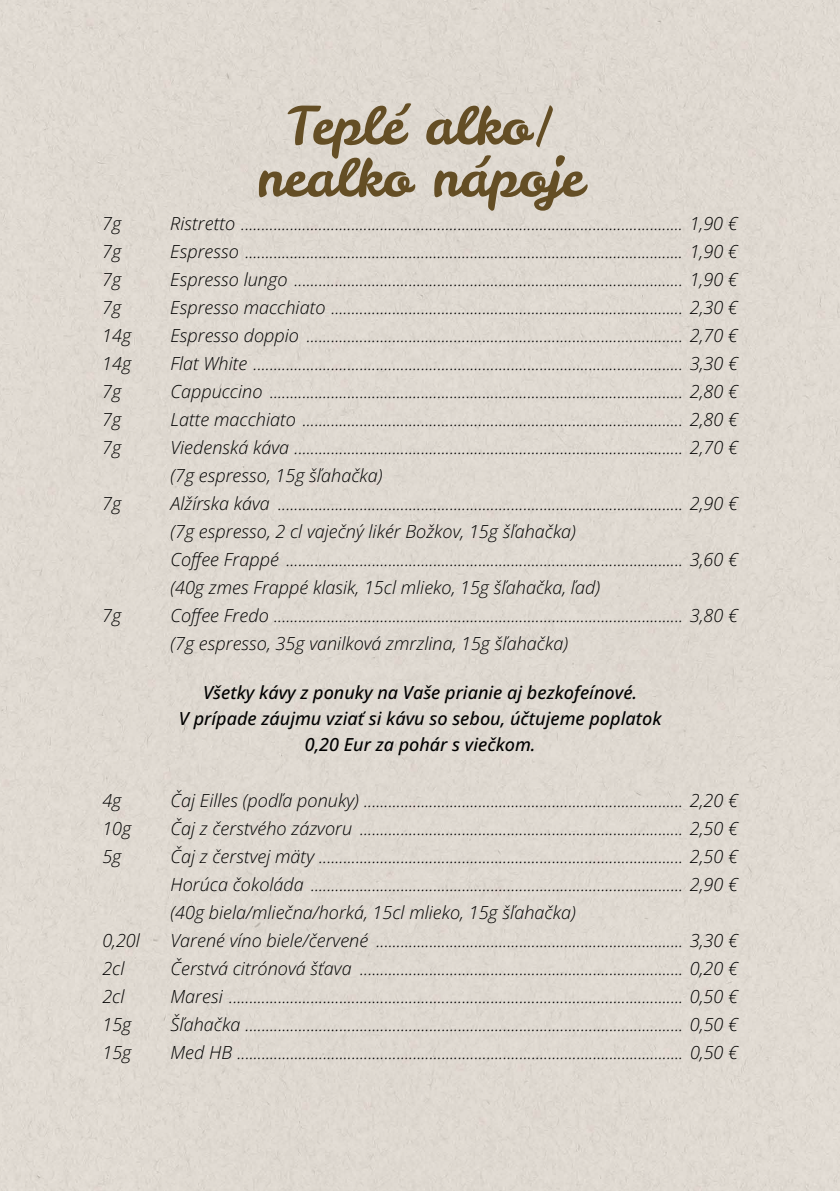
<style>
.page{position:relative;width:840px;height:1191px;background:#fff}
.page>*{position:absolute;margin:0;border:0;box-sizing:border-box;transform-origin:0 0}
.t1{font:52px/52px "Leckerli One";color:#644e25;text-align:center}
.t2{font:italic 300 18px/28px "Open Sans";color:#000}
.t3{font:italic 500 18px/26px "Open Sans";color:#000;text-align:center}
</style>
<div class="page">
<div style="left:0;top:0;width:839px;height:1191px;background:#dfd9d1"></div>
<h1 class="t1" style="left:256px;top:100px;width:328px">Teplé alko/ nealko nápoje</h1>
<p class="t2" style="left:102px;top:209px;width:21px">7g</p>
<p class="t2" style="left:170px;top:209px;width:568px">Ristretto ............................................................................................................ 1,90 €</p>
<p class="t2" style="left:102px;top:237px;width:21px">7g</p>
<p class="t2" style="left:170px;top:237px;width:568px">Espresso ........................................................................................................... 1,90 €</p>
<p class="t2" style="left:102px;top:265px;width:21px">7g</p>
<p class="t2" style="left:170px;top:265px;width:568px">Espresso lungo ............................................................................................... 1,90 €</p>
<p class="t2" style="left:102px;top:293px;width:21px">7g</p>
<p class="t2" style="left:170px;top:293px;width:568px">Espresso macchiato ...................................................................................... 2,30 €</p>
<p class="t2" style="left:102px;top:321px;width:31px">14g</p>
<p class="t2" style="left:170px;top:321px;width:568px">Espresso doppio ............................................................................................ 2,70 €</p>
<p class="t2" style="left:102px;top:349px;width:31px">14g</p>
<p class="t2" style="left:170px;top:349px;width:568px">Flat White ......................................................................................................... 3,30 €</p>
<p class="t2" style="left:102px;top:377px;width:21px">7g</p>
<p class="t2" style="left:170px;top:377px;width:568px">Cappuccino ..................................................................................................... 2,80 €</p>
<p class="t2" style="left:102px;top:405px;width:21px">7g</p>
<p class="t2" style="left:170px;top:405px;width:568px">Latte macchiato ............................................................................................. 2,80 €</p>
<p class="t2" style="left:102px;top:433px;width:21px">7g</p>
<p class="t2" style="left:170px;top:433px;width:568px">Viedenská káva ............................................................................................... 2,70 € (7g espresso, 15g šľahačka)</p>
<p class="t2" style="left:102px;top:489px;width:21px">7g</p>
<p class="t2" style="left:170px;top:489px;width:568px">Alžírska káva ................................................................................................... 2,90 € (7g espresso, 2 cl vaječný likér Božkov, 15g šľahačka)<br>Coffee Frappé ................................................................................................. 3,60 € (40g zmes Frappé klasik, 15cl mlieko, 15g šľahačka, ľad)</p>
<p class="t2" style="left:102px;top:601px;width:21px">7g</p>
<p class="t2" style="left:170px;top:601px;width:568px">Coffee Fredo .................................................................................................... 3,80 € (7g espresso, 35g vanilková zmrzlina, 15g šľahačka)</p>
<p class="t3" style="left:179px;top:679px;width:483px">Všetky kávy z ponuky na Vaše prianie aj bezkofeínové.<br>V prípade záujmu vziať si kávu so sebou, účtujeme poplatok<br>0,20 Eur za pohár s viečkom.</p>
<p class="t2" style="left:102px;top:786px;width:21px">4g</p>
<p class="t2" style="left:170px;top:786px;width:568px">Čaj Eilles (podľa ponuky) .............................................................................. 2,20 €</p>
<p class="t2" style="left:102px;top:814px;width:31px">10g</p>
<p class="t2" style="left:170px;top:814px;width:568px">Čaj z čerstvého zázvoru ............................................................................... 2,50 €</p>
<p class="t2" style="left:102px;top:842px;width:21px">5g</p>
<p class="t2" style="left:170px;top:842px;width:568px;text-align:justify">Čaj z čerstvej mäty ......................................................................................... 2,50 € Horúca čokoláda ........................................................................................... 2,90 € (40g biela/mliečna/horká, 15cl mlieko, 15g šľahačka)</p>
<p class="t2" style="left:102px;top:926px;width:39px">0,20l</p>
<p class="t2" style="left:170px;top:926px;width:568px">Varené víno biele/červené ........................................................................... 3,30 €</p>
<p class="t2" style="left:102px;top:954px;width:24px">2cl</p>
<p class="t2" style="left:170px;top:954px;width:568px">Čerstvá citrónová šťava ............................................................................... 0,20 €</p>
<p class="t2" style="left:102px;top:982px;width:24px">2cl</p>
<p class="t2" style="left:170px;top:982px;width:568px">Maresi ............................................................................................................... 0,50 €</p>
<p class="t2" style="left:102px;top:1010px;width:31px">15g</p>
<p class="t2" style="left:170px;top:1010px;width:568px">Šľahačka ........................................................................................................... 0,50 €</p>
<p class="t2" style="left:102px;top:1038px;width:31px">15g</p>
<p class="t2" style="left:170px;top:1038px;width:568px">Med HB ............................................................................................................. 0,50 €</p>
</div>
